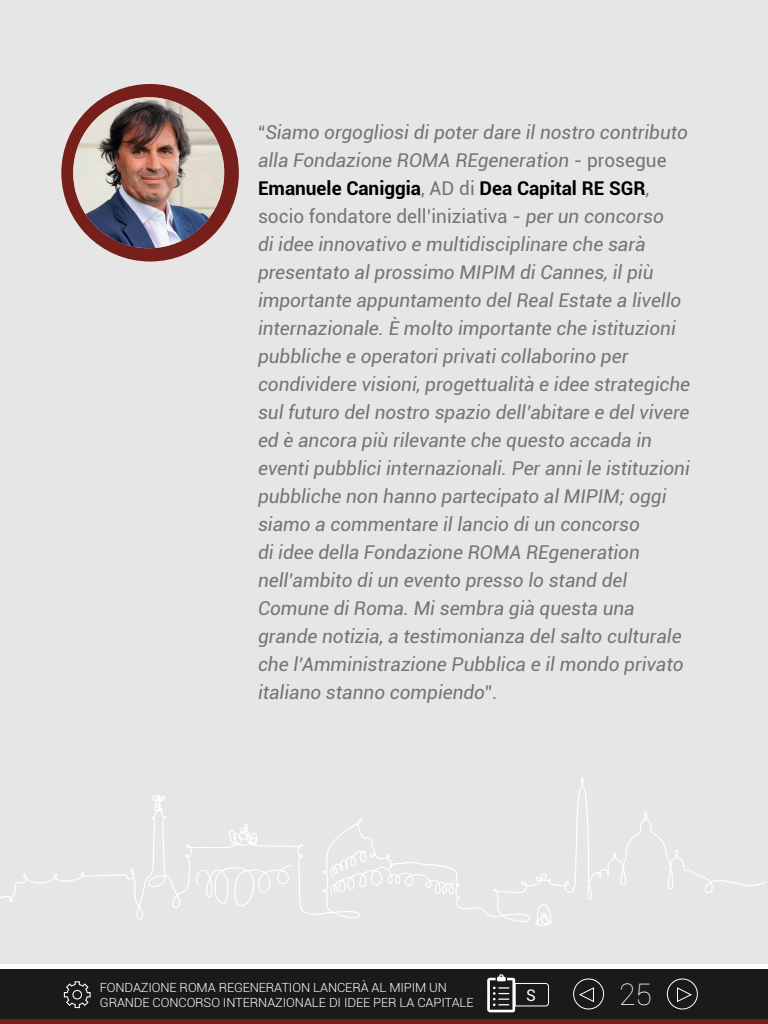
<style>
.page{position:relative;width:768px;height:1024px;background:#fff}
.page>*{position:absolute;margin:0;border:0;box-sizing:border-box;transform-origin:0 0}
.t1{font:100 30px "Roboto";color:#fff}
.t2{font:italic 19px/28px "Roboto";color:#747474}
.t3{font:16px "Roboto";color:#fff}
.t4{font:300 12.6px/15.6px "Roboto";letter-spacing:-.01em;color:#fff}
.s1{font-style:normal}
.s2{font-weight:700;font-style:normal;color:#000}
</style>
<div class="page">
<div style="left:0;top:0;width:768px;height:966px;background:#e6e6e6"></div>
<div style="left:0;top:969px;width:768px;height:50px;background:#1a1a1a"></div>
<svg style="left:677px;top:987px;width:15px;height:15px"></svg>
<div style="left:667px;top:978px;width:31px;height:32px;border:1px solid #fff;border-radius:50%"></div>
<svg style="left:579px;top:987px;width:15px;height:15px"></svg>
<div style="left:573px;top:978px;width:31px;height:32px;border:1px solid #fff;border-radius:50%"></div>
<div style="left:0;top:964px;width:768px;height:5px;background:#fff"></div>
<div style="left:0;top:1019px;width:768px;height:5px;background:#771f1a"></div>
<svg style="left:64px;top:981px;width:27px;height:27px"></svg>
<svg style="left:487px;top:974px;width:62px;height:38px"></svg>
<div style="left:61px;top:84px;width:178px;height:178px;background:#771f1a;border-radius:50%"></div>
<img style="left:73px;top:97px;width:151px;height:151px;border-radius:75px">
<svg style="left:0;top:777px;width:766px;height:145px"></svg>
<svg style="left:535px;top:904px;width:17px;height:22px"></svg>
<svg style="left:196px;top:865px;width:96px;height:41px"></svg>
<p class="t2" style="left:258px;top:118px;width:434px"><span class="s1">“</span>Siamo orgogliosi di poter dare il nostro contributo alla Fondazione ROMA REgeneration <span class="s1">- prosegue </span><span class="s2">Emanuele Caniggia</span><span class="s1">, AD di</span> <span class="s2">Dea Capital RE SGR</span><span class="s1">, socio fondatore dell’iniziativa -</span> per un concorso<br>di idee innovativo e multidisciplinare che sarà presentato al prossimo MIPIM di Cannes, il più importante appuntamento del Real Estate a livello internazionale. È molto importante che istituzioni pubbliche e operatori privati collaborino per condividere visioni, progettualità e idee strategiche sul futuro del nostro spazio dell’abitare e del vivere ed è ancora più rilevante che questo accada in eventi pubblici internazionali. Per anni le istituzioni pubbliche non hanno partecipato al MIPIM; oggi siamo a commentare il lancio di un concorso<br>di idee della Fondazione ROMA REgeneration nell’ambito di un evento presso lo stand del Comune di Roma. Mi sembra già questa una grande notizia, a testimonianza del salto culturale che l’Amministrazione Pubblica e il mondo privato italiano stanno compiendo<span class="s1">”.</span></p>
<p class="t4" style="left:100px;top:979px;width:375px">FONDAZIONE ROMA REGENERATION LANCERÀ AL MIPIM UN<br>GRANDE CONCORSO INTERNAZIONALE DI IDEE PER LA CAPITALE</p>
<p class="t3" style="left:526px;top:984px;width:11px">S</p>
<h1 class="t1" style="left:619px;top:974px;width:34px">25</h1>
</div>
